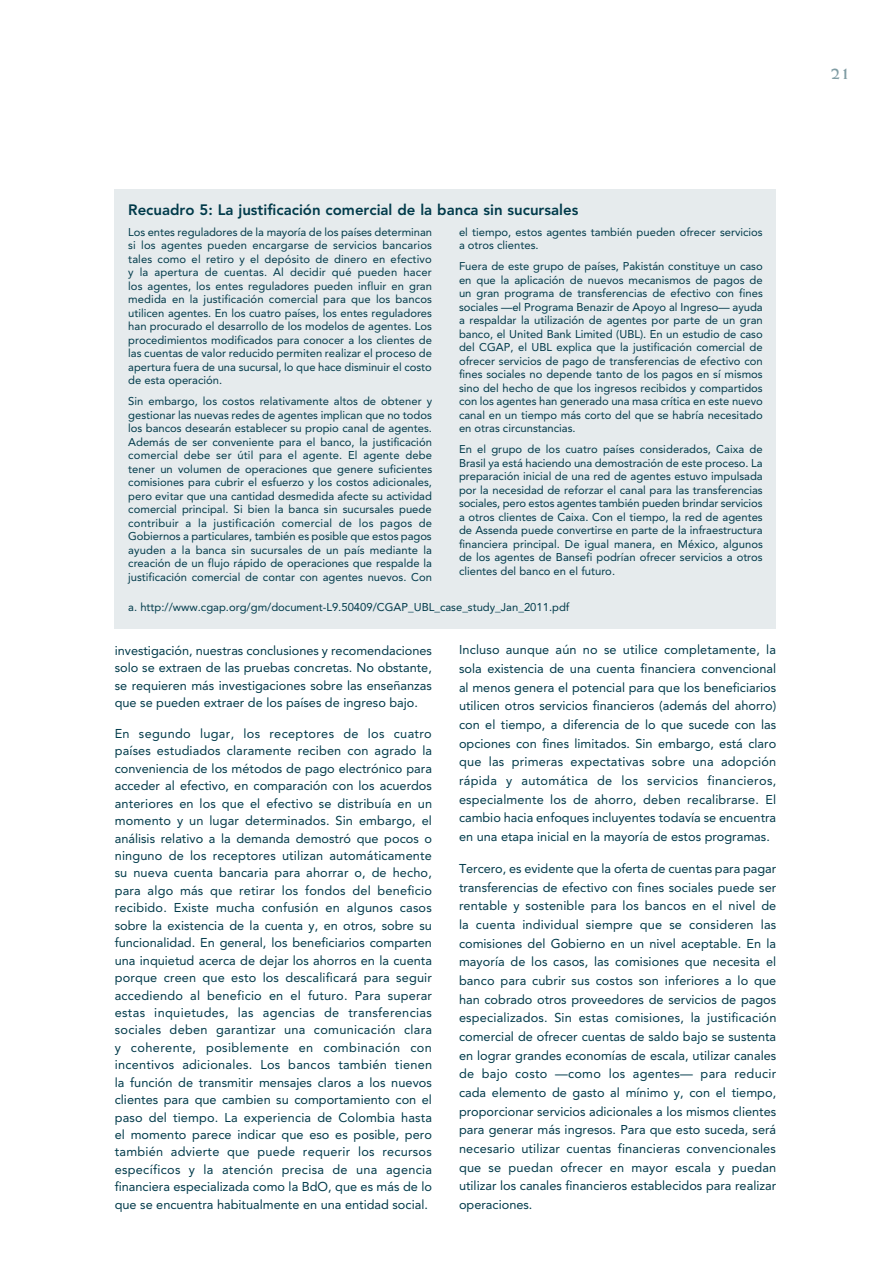
<style>
.page{position:relative;width:891px;height:1263px;background:#fff}
.page>*{position:absolute;margin:0;border:0;box-sizing:border-box;transform-origin:0 0}
.t1{font:700 18px "Weiss Std";color:#809da4}
.t2{font:800 15px "Avenir LT Std";color:#003a4a}
.t3{font:12.75px/17.4px "Avenir LT Std";color:#003a4a;text-align:justify}
.t4{font:11.25px/13.5px "Avenir LT Std";color:#003a4a;text-align:justify}
</style>
<div class="page">
<div style="left:115px;top:189px;width:661px;height:439px;background:#e6ebed"></div>
<p class="t2" style="left:128px;top:200px;width:452px">Recuadro 5: La justificación comercial de la banca sin sucursales</p>
<p class="t4" style="left:128px;top:225px;width:305px">Los entes reguladores de la mayoría de los países determinan si los agentes pueden encargarse de servicios bancarios tales como el retiro y el depósito de dinero en efectivo y la apertura de cuentas. Al decidir qué pueden hacer los agentes, los entes reguladores pueden influir en gran medida en la justificación comercial para que los bancos utilicen agentes. En los cuatro países, los entes reguladores han procurado el desarrollo de los modelos de agentes. Los procedimientos modificados para conocer a los clientes de las cuentas de valor reducido permiten realizar el proceso de apertura fuera de una sucursal, lo que hace disminuir el costo de esta operación.</p>
<p class="t4" style="left:128px;top:394px;width:305px">Sin embargo, los costos relativamente altos de obtener y gestionar las nuevas redes de agentes implican que no todos los bancos desearán establecer su propio canal de agentes.<br>Además de ser conveniente para el banco, la justificación comercial debe ser útil para el agente. El agente debe tener un volumen de operaciones que genere suficientes comisiones para cubrir el esfuerzo y los costos adicionales, pero evitar que una cantidad desmedida afecte su actividad comercial principal. Si bien la banca sin sucursales puede contribuir a la justificación comercial de los pagos de Gobiernos a particulares, también es posible que estos pagos ayuden a la banca sin sucursales de un país mediante la creación de un flujo rápido de operaciones que respalde la justificación comercial de contar con agentes nuevos. Con</p>
<p class="t4" style="left:459px;top:225px;width:305px">el tiempo, estos agentes también pueden ofrecer servicios a otros clientes.</p>
<p class="t4" style="left:459px;top:259px;width:305px">Fuera de este grupo de países, Pakistán constituye un caso en que la aplicación de nuevos mecanismos de pagos de un gran programa de transferencias de efectivo con fines sociales —el Programa Benazir de Apoyo al Ingreso— ayuda a respaldar la utilización de agentes por parte de un gran banco, el United Bank Limited (UBL). En un estudio de caso del CGAP, el UBL explica que la justificación comercial de ofrecer servicios de pago de transferencias de efectivo con fines sociales no depende tanto de los pagos en sí mismos sino del hecho de que los ingresos recibidos y compartidos con los agentes han generado una masa crítica en este nuevo canal en un tiempo más corto del que se habría necesitado en otras circunstancias.</p>
<p class="t4" style="left:459px;top:442px;width:305px">En el grupo de los cuatro países considerados, Caixa de Brasil ya está haciendo una demostración de este proceso. La preparación inicial de una red de agentes estuvo impulsada por la necesidad de reforzar el canal para las transferencias sociales, pero estos agentes también pueden brindar servicios a otros clientes de Caixa. Con el tiempo, la red de agentes de Assenda puede convertirse en parte de la infraestructura financiera principal. De igual manera, en México, algunos de los agentes de Bansefi podrían ofrecer servicios a otros clientes del banco en el futuro.</p>
<p class="t4" style="left:128px;top:600px;width:443px">a. http://www.cgap.org/gm/document-L9.50409/CGAP_UBL_case_study_Jan_2011.pdf</p>
<p class="t3" style="left:115px;top:641px;width:319px">investigación, nuestras conclusiones y recomendaciones solo se extraen de las pruebas concretas. No obstante, se requieren más investigaciones sobre las enseñanzas que se pueden extraer de los países de ingreso bajo.</p>
<p class="t3" style="left:115px;top:724px;width:319px">En segundo lugar, los receptores de los cuatro países estudiados claramente reciben con agrado la conveniencia de los métodos de pago electrónico para acceder al efectivo, en comparación con los acuerdos anteriores en los que el efectivo se distribuía en un momento y un lugar determinados. Sin embargo, el análisis relativo a la demanda demostró que pocos o ninguno de los receptores utilizan automáticamente su nueva cuenta bancaria para ahorrar o, de hecho, para algo más que retirar los fondos del beneficio recibido. Existe mucha confusión en algunos casos sobre la existencia de la cuenta y, en otros, sobre su funcionalidad. En general, los beneficiarios comparten una inquietud acerca de dejar los ahorros en la cuenta porque creen que esto los descalificará para seguir accediendo al beneficio en el futuro. Para superar estas inquietudes, las agencias de transferencias sociales deben garantizar una comunicación clara y coherente, posiblemente en combinación con incentivos adicionales. Los bancos también tienen la función de transmitir mensajes claros a los nuevos clientes para que cambien su comportamiento con el paso del tiempo. La experiencia de Colombia hasta el momento parece indicar que eso es posible, pero también advierte que puede requerir los recursos específicos y la atención precisa de una agencia financiera especializada como la BdO, que es más de lo que se encuentra habitualmente en una entidad social.</p>
<p class="t3" style="left:459px;top:640px;width:319px;line-height:18.6px">Incluso aunque aún no se utilice completamente, la sola existencia de una cuenta financiera convencional al menos genera el potencial para que los beneficiarios utilicen otros servicios financieros (además del ahorro) con el tiempo, a diferencia de lo que sucede con las opciones con fines limitados. Sin embargo, está claro que las primeras expectativas sobre una adopción rápida y automática de los servicios financieros, especialmente los de ahorro, deben recalibrarse. El cambio hacia enfoques incluyentes todavía se encuentra en una etapa inicial en la mayoría de estos programas.</p>
<p class="t3" style="left:459px;top:859px;width:319px;line-height:18.6px">Tercero, es evidente que la oferta de cuentas para pagar transferencias de efectivo con fines sociales puede ser rentable y sostenible para los bancos en el nivel de la cuenta individual siempre que se consideren las comisiones del Gobierno en un nivel aceptable. En la mayoría de los casos, las comisiones que necesita el banco para cubrir sus costos son inferiores a lo que han cobrado otros proveedores de servicios de pagos especializados. Sin estas comisiones, la justificación comercial de ofrecer cuentas de saldo bajo se sustenta en lograr grandes economías de escala, utilizar canales de bajo costo —como los agentes— para reducir cada elemento de gasto al mínimo y, con el tiempo, proporcionar servicios adicionales a los mismos clientes para generar más ingresos. Para que esto suceda, será necesario utilizar cuentas financieras convencionales que se puedan ofrecer en mayor escala y puedan utilizar los canales financieros establecidos para realizar operaciones.</p>
<h1 class="t1" style="left:830px;top:62px;width:22px">21</h1>
</div>
